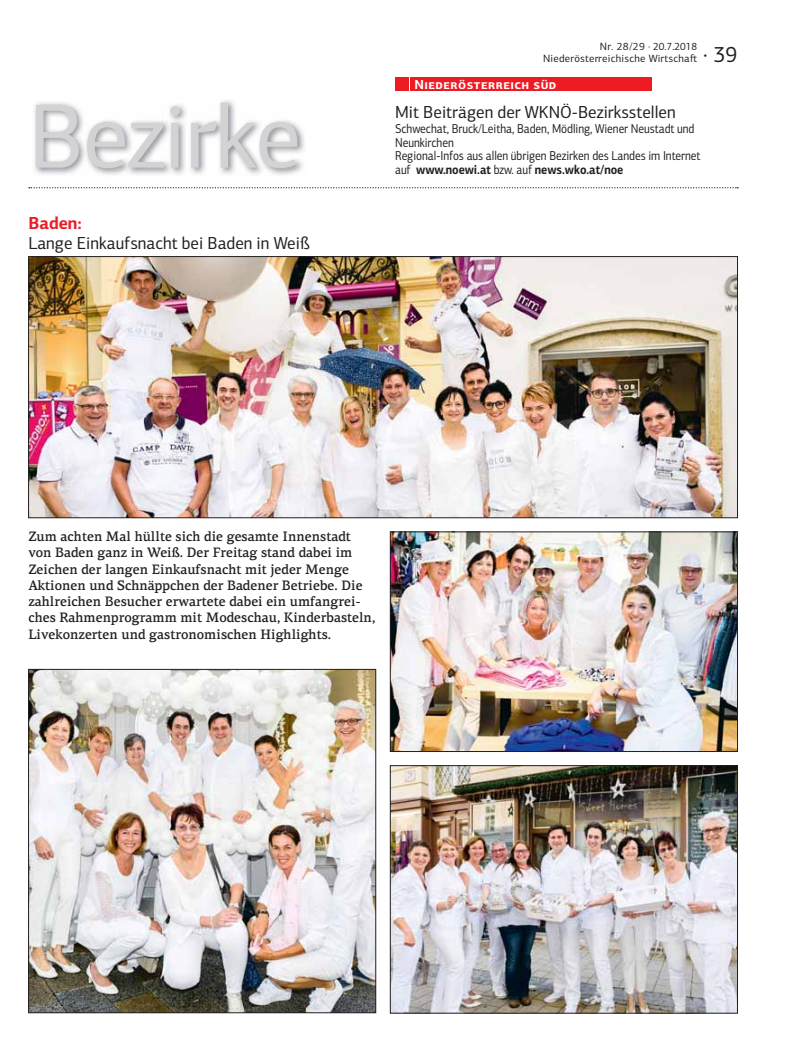
<style>
.page{position:relative;width:798px;height:1063px;background:#fff}
.page>*{position:absolute;margin:0;border:0;box-sizing:border-box;transform-origin:0 0}
.t1{font:91.88px "PF Centro Sans Pro";color:#d1d3d4}
.t2{font:22.5px "PF Centro Sans Pro";color:#231f20;scale:.96 1}
.t3{font:17.5px "PF Centro Sans Pro";color:#231f20;scale:.96 1}
.t4{font:700 17.5px "PF Centro Sans Pro";color:#ed1c24;scale:.96 1}
.t5{font:500 13.75px/16.2px "PF Centro Serif Pro";color:#231f20;scale:.96 1}
.t6{font:700 13.12px "PF Centro Sans Pro";letter-spacing:.04em;color:#fff}
.t7{font:12.88px/13.8px "PF Centro Sans Pro";letter-spacing:-.005em;color:#231f20;scale:.87 1}
.t8{font:10.62px/11.9px "PF Centro Sans Pro";letter-spacing:.02em;color:#231f20;text-align:right}
.s1{font-weight:700}
</style>
<div class="page">
<svg style="left:29px;top:187px;width:708px;height:1px"></svg>
<img style="left:34px;top:100px;width:271px;height:75px">
<div style="left:410px;top:77px;width:242px;height:14px;background:#ed1c24"></div>
<div style="left:395px;top:77px;width:13px;height:14px;background:#ed1c24"></div>
<img style="left:30px;top:258px;width:705px;height:258px">
<div style="left:28px;top:256px;width:709px;height:262px;border:1px solid #231f20"></div>
<img style="left:30px;top:671px;width:344px;height:340px">
<div style="left:28px;top:669px;width:348px;height:344px;border:1px solid #231f20"></div>
<img style="left:392px;top:534px;width:343px;height:216px">
<div style="left:390px;top:532px;width:347px;height:220px;border:1px solid #231f20"></div>
<img style="left:392px;top:767px;width:343px;height:244px">
<div style="left:390px;top:765px;width:347px;height:248px;border:1px solid #231f20"></div>
<h1 class="t1" style="left:29px;top:102px;width:274px">Bezirke</h1>
<p class="t4" style="left:28px;top:216px;width:57px">Baden:</p>
<p class="t3" style="left:28px;top:236px;width:294px">Lange Einkaufsnacht bei Baden in Weiß</p>
<p class="t8" style="left:543px;top:42px;width:155px">Nr. 28/29 · 20.7.2018<br>Niederösterreichische Wirtscha-</p>
<h2 class="t2" style="left:703px;top:46px;width:37px">· 39</h2>
<p class="t6" style="left:414px;top:79px;width:144px">Niederösterreich süd</p>
<p class="t3" style="left:395px;top:106px;width:294px">Mit Beiträgen der WKNÖ-Bezirksstellen</p>
<p class="t7" style="left:395px;top:123px;width:352px">Schwechat, Bruck/Leitha, Baden, Mödling, Wiener Neustadt und Neunkirchen<br>Regional-Infos aus allen übrigen Bezirken des Landes im Internet auf <span class="s1">www.noewi.at</span> bzw. auf <span class="s1">news.wko.at/noe</span></p>
<p class="t5" style="left:28px;top:530px;width:363px">Zum achten Mal hüllte sich die gesamte Innenstadt von Baden ganz in Weiß. Der Freitag stand dabei im Zeichen der langen Einkaufsnacht mit jeder Menge Aktionen und Schnäppchen der Badener Betriebe. Die zahlreichen Besucher erwartete dabei ein umfangrei&shy;ches Rahmenprogramm mit Modeschau, Kinderbasteln, Livekonzerten und gastronomischen Highlights.</p>
</div>
